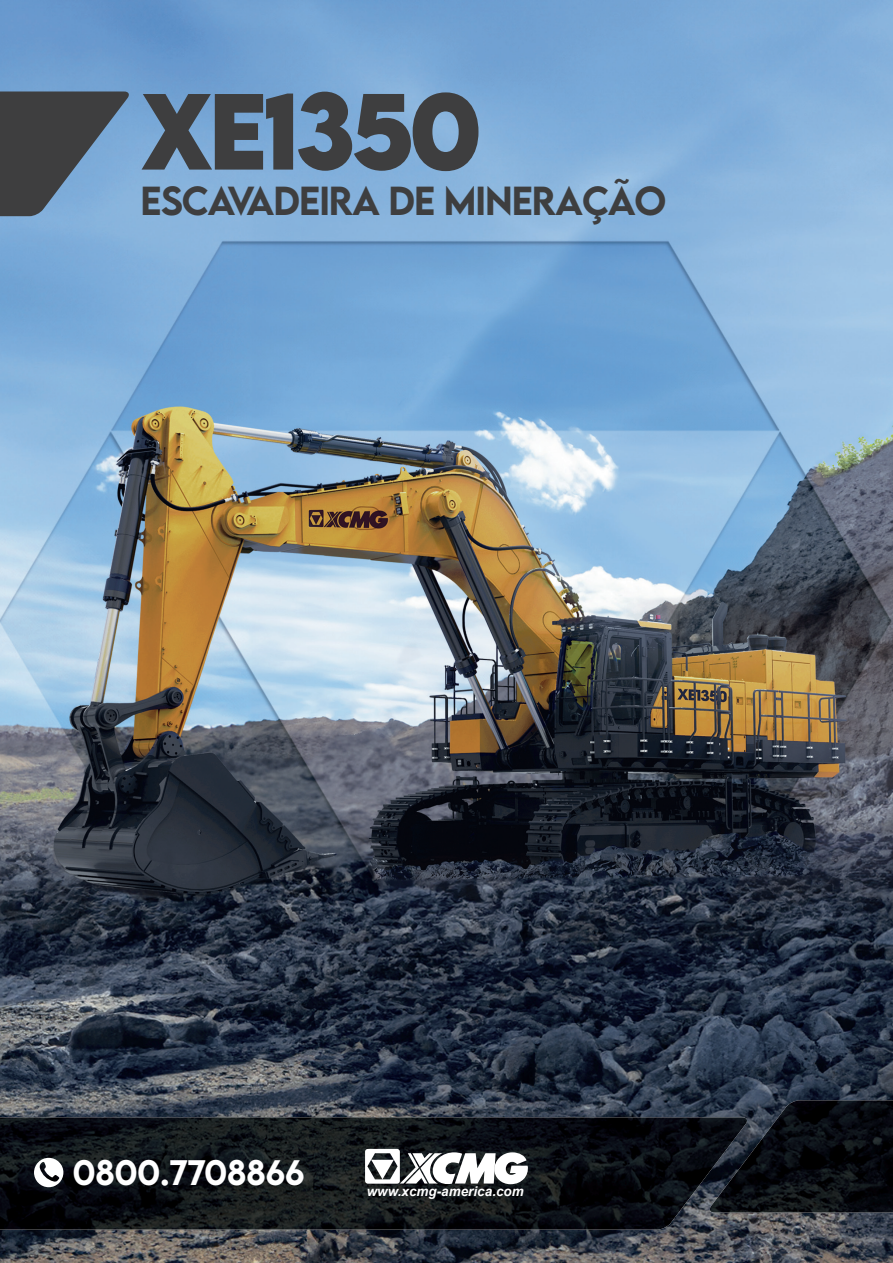
<style>
.page{position:relative;width:893px;height:1263px;background:#fff}
.page>*{position:absolute;margin:0;border:0;box-sizing:border-box;transform-origin:0 0}
.t1{font:700 96px "LEMONMILK";letter-spacing:-.05em;color:#3e3e3f}
.t2{font:500 36px "LEMONMILK";letter-spacing:-.03em;color:#3e3e3f}
.t3{font:500 31.5px "LEMONMILK";color:#fff}
.t4{font:italic 700 13.5px "Arial";color:#fff}
</style>
<div class="page">
<img style="left:0;top:0;width:893px;height:1263px">
<img style="left:0;top:1117px;width:748px;height:112px">
<img style="left:708px;top:1100px;width:185px;height:112px">
<svg style="left:365px;top:1149px;width:164px;height:36px"></svg>
<svg style="left:34px;top:1158px;width:29px;height:29px"></svg>
<svg style="left:0;top:91px;width:130px;height:125px;background:#546474"></svg>
<h1 class="t1" style="left:141px;top:66px;width:343px">XE1350</h1>
<p class="t2" style="left:141px;top:177px;width:527px">ESCAVADEIRA DE MINERAÇÃO</p>
<p class="t3" style="left:73px;top:1152px;width:234px">0800.7708866</p>
<p class="t4" style="left:367px;top:1182px;width:159px">www.xcmg-america.com</p>
</div>
